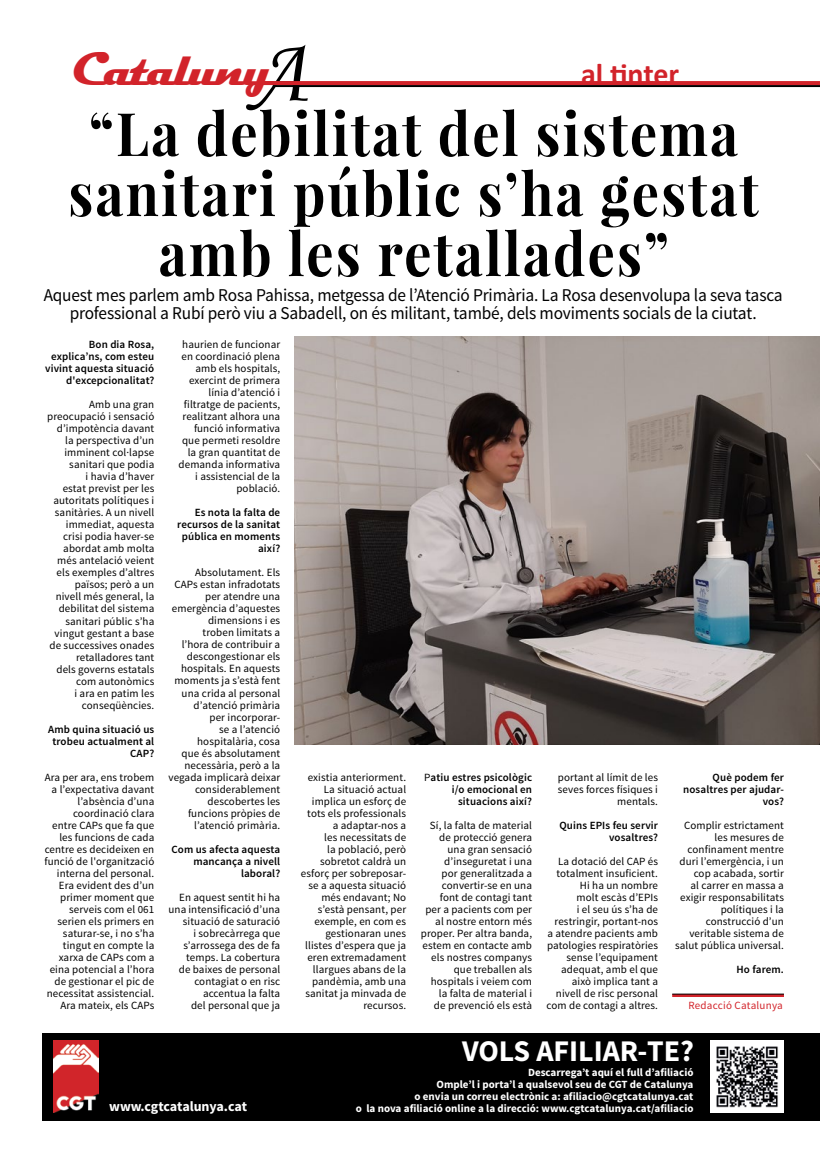
<style>
.page{position:relative;width:820px;height:1163px;background:#fff}
.page>*{position:absolute;margin:0;border:0;box-sizing:border-box;transform-origin:0 0}
.t1{font:700 60px/60px "Playfair Display";letter-spacing:.04em;color:#000;text-align:center;scale:.9 1}
.t2{font:700 48px "Magneto";letter-spacing:-.08em;color:#d2232a}
.t3{font:700 30px "Source Sans Pro";color:#fff}
.t4{font:700 30px "Calibri";letter-spacing:-.005em;color:#d2232a}
.t5{font:18px/18px "Source Sans Pro";letter-spacing:-.01em;color:#000;text-align:center;scale:.96 1}
.t6{font:700 14px "Source Sans Pro";letter-spacing:-.005em;color:#fff}
.t7{font:11px/12px "Source Sans Pro";letter-spacing:.01em;color:#000;text-align:right}
.t8{font:600 11px/12px "Source Sans Pro";letter-spacing:.01em;color:#000;text-align:right}
.t9{font:700 11px/12px "Source Sans Pro";color:#fff;text-align:right}
.t10{font:11px "Source Sans Pro";letter-spacing:.02em;color:#d2232a}
.s1{font-family:"Monotype Corsiva";font-weight:400;font-size:90px;color:#000}
.s2{font-weight:400}
</style>
<div class="page">
<hr style="left:273px;top:85px;width:546px;height:2px;background:#000">
<hr style="left:262px;top:81px;width:557px;height:4px;background:#d2232a">
<img style="left:294px;top:336px;width:525px;height:408px">
<div style="left:43px;top:1032px;width:776px;height:88px;background:#000"></div>
<img style="left:53px;top:1040px;width:45px;height:72px">
<img style="left:710px;top:1040px;width:73px;height:72px">
<hr style="left:672px;top:993px;width:111px;height:3px;background:#d2232a">
<hr style="left:672px;top:993px;width:111px;height:1px;background:#000">
<h2 class="t2" style="left:72px;top:41px;width:236px">Cataluny<span class="s1">A</span></h2>
<h3 class="t4" style="left:581px;top:55px;width:100px">al tinter</h3>
<h1 class="t1" style="left:68px;top:103px;width:768px">“La debilitat del sistema sanitari públic s’ha gestat amb les retallades”</h1>
<h3 class="t5" style="left:44px;top:286px;width:771px">Aquest mes parlem amb Rosa Pahissa, metgessa de l’Atenció Primària. La Rosa desenvolupa la seva tasca professional a Rubí però viu a Sabadell, on és militant, també, dels moviments socials de la ciutat.</h3>
<p class="t7" style="left:178px;top:339px;width:103px">haurien de funcionar en coordinació plena amb els hospitals, exercint de primera línia d’atenció i filtratge de pacients, realitzant alhora una funció informativa que permeti resoldre la gran quantitat de demanda informativa i assistencial de la població.</p>
<p class="t8" style="left:177px;top:507px;width:104px">Es nota la falta de recursos de la sanitat pública en moments així?</p>
<p class="t7" style="left:168px;top:567px;width:113px">Absolutament. Els<br>CAPs estan infradotats per atendre una emergència d’aquestes dimensions i es<br>troben limitats a<br>l’hora de contribuir a descongestionar els hospitals. En aquests moments ja s’està fent una crida al personal d’atenció primària<br>per incorporar-<br>se a l’atenció hospitalària, cosa<br>que és absolutament necessària, però a la vegada implicarà deixar considerablement descobertes les funcions pròpies de l’atenció primària.</p>
<p class="t8" style="left:171px;top:843px;width:110px">Com us afecta aquesta mancança a nivell laboral?</p>
<p class="t7" style="left:168px;top:891px;width:113px">En aquest sentit hi ha una intensificació d’una situació de saturació<br>i sobrecàrrega que s’arrossega des de fa temps. La cobertura<br>de baixes de personal contagiat o en risc accentua la falta<br>del personal que ja</p>
<p class="t8" style="left:45px;top:339px;width:111px">Bon dia Rosa, explica’ns, com esteu vivint aquesta situació d'excepcionalitat?</p>
<p class="t7" style="left:47px;top:399px;width:108px">Amb una gran preocupació i sensació d’impotència davant la perspectiva d’un imminent col·lapse sanitari que podia<br>i havia d’haver<br>estat previst per les autoritats polítiques i sanitàries. A un nivell immediat, aquesta crisi podia haver-se abordat amb molta més antelació veient els exemples d’altres països; però a un nivell més general, la debilitat del sistema sanitari públic s’ha vingut gestant a base de successives onades retalladores tant<br>dels governs estatals com autonòmics<br>i ara en patim les conseqüències.</p>
<p class="t8" style="left:48px;top:723px;width:107px">Amb quina situació us trobeu actualment al<br>CAP?</p>
<p class="t7" style="left:45px;top:771px;width:111px">Ara per ara, ens trobem a l’expectativa davant l’absència d’una coordinació clara<br>entre CAPs que fa que les funcions de cada centre es decideixen en funció de l'organització interna del personal.<br>Era evident des d’un primer moment que serveis com el 061 serien els primers en saturar-se, i no s’ha tingut en compte la xarxa de CAPs com a eina potencial a l’hora de gestionar el pic de necessitat assistencial.<br>Ara mateix, els CAPs</p>
<p class="t7" style="left:301px;top:771px;width:107px">existia anteriorment.<br>La situació actual implica un esforç de tots els professionals a adaptar-nos a<br>les necessitats de<br>la població, però sobretot caldrà un esforç per sobreposar&shy;se a aquesta situació més endavant; No s’està pensant, per exemple, en com es gestionaran unes llistes d’espera que ja eren extremadament llargues abans de la pandèmia, amb una sanitat ja minvada de recursos.</p>
<p class="t8" style="left:424px;top:771px;width:109px"><span class="s2">P</span>atiu estres psicològic i/o emocional en situacions així?</p>
<p class="t7" style="left:420px;top:819px;width:113px">Sí, la falta de material de protecció genera una gran sensació d’inseguretat i una<br>por generalitzada a convertir-se en una font de contagi tant<br>per a pacients com per al nostre entorn més proper. Per altra banda, estem en contacte amb els nostres companys que treballen als hospitals i veiem com la falta de material i<br>de prevenció els està</p>
<p class="t7" style="left:557px;top:771px;width:102px">portant al límit de les seves forces físiques i mentals.</p>
<p class="t8" style="left:559px;top:819px;width:100px">Quins EPIs feu servir vosaltres?</p>
<p class="t7" style="left:546px;top:855px;width:113px">La dotació del CAP és totalment insuficient.<br>Hi ha un nombre<br>molt escàs d’EPIs<br>i el seu ús s’ha de restringir, portant-nos a atendre pacients amb patologies respiratòries sense l’equipament adequat, amb el que això implica tant a nivell de risc personal com de contagi a altres.</p>
<p class="t8" style="left:683px;top:771px;width:102px">Què podem fer nosaltres per ajudar&shy;vos?</p>
<p class="t7" style="left:674px;top:819px;width:110px">Complir estrictament les mesures de confinament mentre duri l’emergència, i un cop acabada, sortir<br>al carrer en massa a exigir responsabilitats polítiques i la construcció d’un veritable sistema de salut pública universal.</p>
<p class="t8" style="left:736px;top:963px;width:49px">Ho farem.</p>
<p class="t10" style="left:688px;top:998px;width:96px">Redacció Catalunya</p>
<p class="t6" style="left:109px;top:1096px;width:139px">www.cgtcatalunya.cat</p>
<h3 class="t3" style="left:462px;top:1031px;width:233px">VOLS AFILIAR-TE?</h3>
<p class="t9" style="left:355px;top:1066px;width:339px">Descarrega’t aquí el full d’afiliació<br>Omple’l i porta’l a qualsevol seu de CGT de Catalunya<br>o envia un correu electrònic a: afiliacio@cgtcatalunya.cat<br>o la nova afiliació online a la direcció: www.cgtcatalunya.cat/afiliacio</p>
</div>
